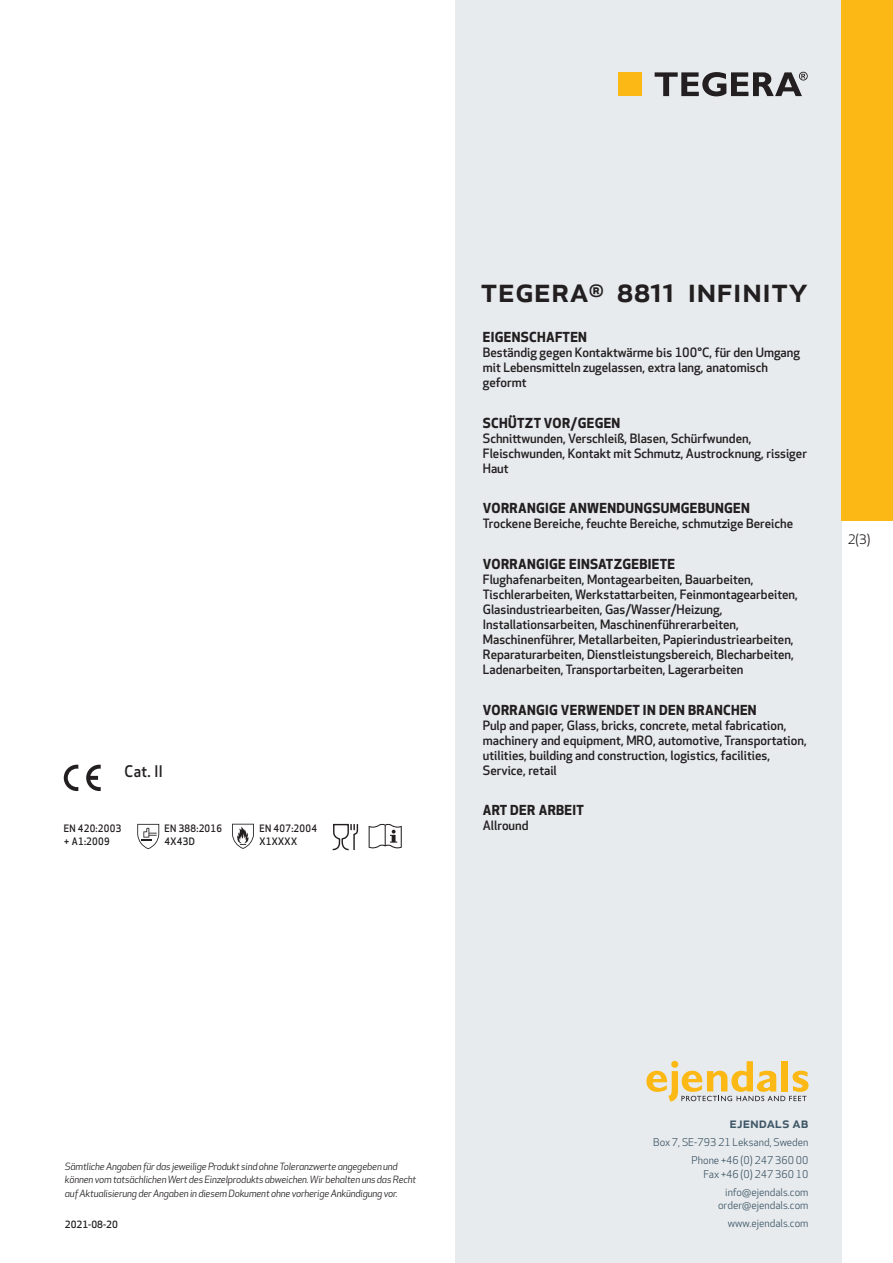
<style>
.page{position:relative;width:893px;height:1263px;background:#fff}
.page>*{position:absolute;margin:0;border:0;box-sizing:border-box;transform-origin:0 0}
.prodname{font:500 34.5px "Apex New";color:#231f20}
.t1{font:500 15.6px "Apex New";color:#231f20;scale:.95 1}
.t2{font:500 15px "Apex New";color:#405968}
.Funktion_body{font:700 13.5px "Apex New";letter-spacing:.025em;color:#231f20}
.t3{font:12.75px "Apex New";color:#231f20}
.Funktion_body-2{font:500 12.6px/15px "Apex New";color:#231f20}
.t4{font:10.5px/18px "Apex New";color:#405968;text-align:right}
.PictogramText{font:500 10.05px/13.5px "Apex New";letter-spacing:.025em;color:#231f20;scale:.95 1}
.t5{font:italic 9.75px/13.5px "Apex New";letter-spacing:-.015em;color:#231f20}
.t6{font:500 9.75px "Apex New";color:#231f20}
</style>
<div class="page">
<div style="left:455px;top:0;width:387px;height:1263px;background:#e8ebee"></div>
<svg style="left:646px;top:1061px;width:162px;height:40px"></svg>
<div style="left:842px;top:0;width:51px;height:520px;background:#fcb814"></div>
<div style="left:618px;top:72px;width:24px;height:24px;background:#fcb814"></div>
<svg style="left:655px;top:72px;width:153px;height:24px"></svg>
<svg style="left:86px;top:765px;width:15px;height:26px"></svg>
<svg style="left:64px;top:765px;width:14px;height:26px"></svg>
<svg style="left:137px;top:824px;width:22px;height:25px"></svg>
<svg style="left:232px;top:824px;width:22px;height:25px"></svg>
<svg style="left:333px;top:824px;width:25px;height:26px"></svg>
<svg style="left:369px;top:824px;width:33px;height:24px"></svg>
<p class="t1" style="left:125px;top:761px;width:42px">Cat. II</p>
<p class="PictogramText" style="left:64px;top:821px;width:62px">EN 420:2003 + A1:2009</p>
<p class="PictogramText" style="left:165px;top:821px;width:62px">EN 388:2016</p>
<p class="PictogramText" style="left:165px;top:834px;width:33px">4X43D</p>
<p class="PictogramText" style="left:259px;top:821px;width:62px">EN 407:2004</p>
<p class="PictogramText" style="left:259px;top:834px;width:41px">X1XXXX</p>
<p class="prodname" style="left:480px;top:266px;width:329px">TEGERA<sup>®</sup> 8811 INFINITY</p>
<p class="Funktion_body" style="left:483px;top:327px;width:106px">EIGENSCHAFTEN</p>
<p class="Funktion_body-2" style="left:483px;top:345px;width:319px">Beständig gegen Kontaktwärme bis 100°C, für den Umgang mit Lebensmitteln zugelassen, extra lang, anatomisch geformt</p>
<p class="Funktion_body" style="left:483px;top:413px;width:139px">SCHÜTZT VOR/GEGEN</p>
<p class="Funktion_body-2" style="left:483px;top:430px;width:326px">Schnittwunden, Verschleiß, Blasen, Schürfwunden,<br>Fleischwunden, Kontakt mit Schmutz, Austrocknung, rissiger<br>Haut</p>
<p class="Funktion_body" style="left:483px;top:498px;width:269px">VORRANGIGE ANWENDUNGSUMGEBUNGEN</p>
<p class="Funktion_body-2" style="left:483px;top:516px;width:312px">Trockene Bereiche, feuchte Bereiche, schmutzige Bereiche</p>
<p class="Funktion_body" style="left:483px;top:554px;width:194px">VORRANGIGE EINSATZGEBIETE</p>
<p class="Funktion_body-2" style="left:483px;top:571px;width:317px">Flughafenarbeiten, Montagearbeiten, Bauarbeiten, Tischlerarbeiten, Werkstattarbeiten, Feinmontagearbeiten, Glasindustriearbeiten, Gas/Wasser/Heizung, Installationsarbeiten, Maschinenführerarbeiten, Maschinenführer, Metallarbeiten, Papierindustriearbeiten, Reparaturarbeiten, Dienstleistungsbereich, Blecharbeiten, Ladenarbeiten, Transportarbeiten, Lagerarbeiten</p>
<p class="Funktion_body" style="left:483px;top:700px;width:275px">VORRANGIG VERWENDET IN DEN BRANCHEN</p>
<p class="Funktion_body-2" style="left:483px;top:717px;width:325px">Pulp and paper, Glass, bricks, concrete, metal fabrication, machinery and equipment, MRO, automotive, Transportation, utilities, building and construction, logistics, facilities, Service, retail</p>
<p class="Funktion_body" style="left:483px;top:800px;width:103px">ART DER ARBEIT</p>
<p class="Funktion_body-2" style="left:483px;top:818px;width:47px">Allround</p>
<p class="t3" style="left:848px;top:531px;width:24px">2(3)</p>
<p class="t5" style="left:65px;top:1159px;width:353px">Sämtliche Angaben für das jeweilige Produkt sind ohne Toleranzwerte angegeben und können vom tatsächlichen Wert des Einzelprodukts abweichen. Wir behalten uns das Recht auf Aktualisierung der Angaben in diesem Dokument ohne vorherige Ankündigung vor.</p>
<p class="t6" style="left:65px;top:1218px;width:54px">2021-08-20</p>
<p class="t2" style="left:729px;top:1113px;width:80px">ejendals ab</p>
<p class="t4" style="left:653px;top:1133px;width:157px">Box 7, SE-793 21 Leksand, Sweden<br>Phone +46 (0) 247 360 00</p>
<p class="t4" style="left:703px;top:1165px;width:107px">Fax +46 (0) 247 360 10 info@ejendals.com</p>
<p class="t4" style="left:718px;top:1196px;width:92px">order@ejendals.com</p>
<p class="t4" style="left:728px;top:1215px;width:82px">www.ejendals.com</p>
</div>
